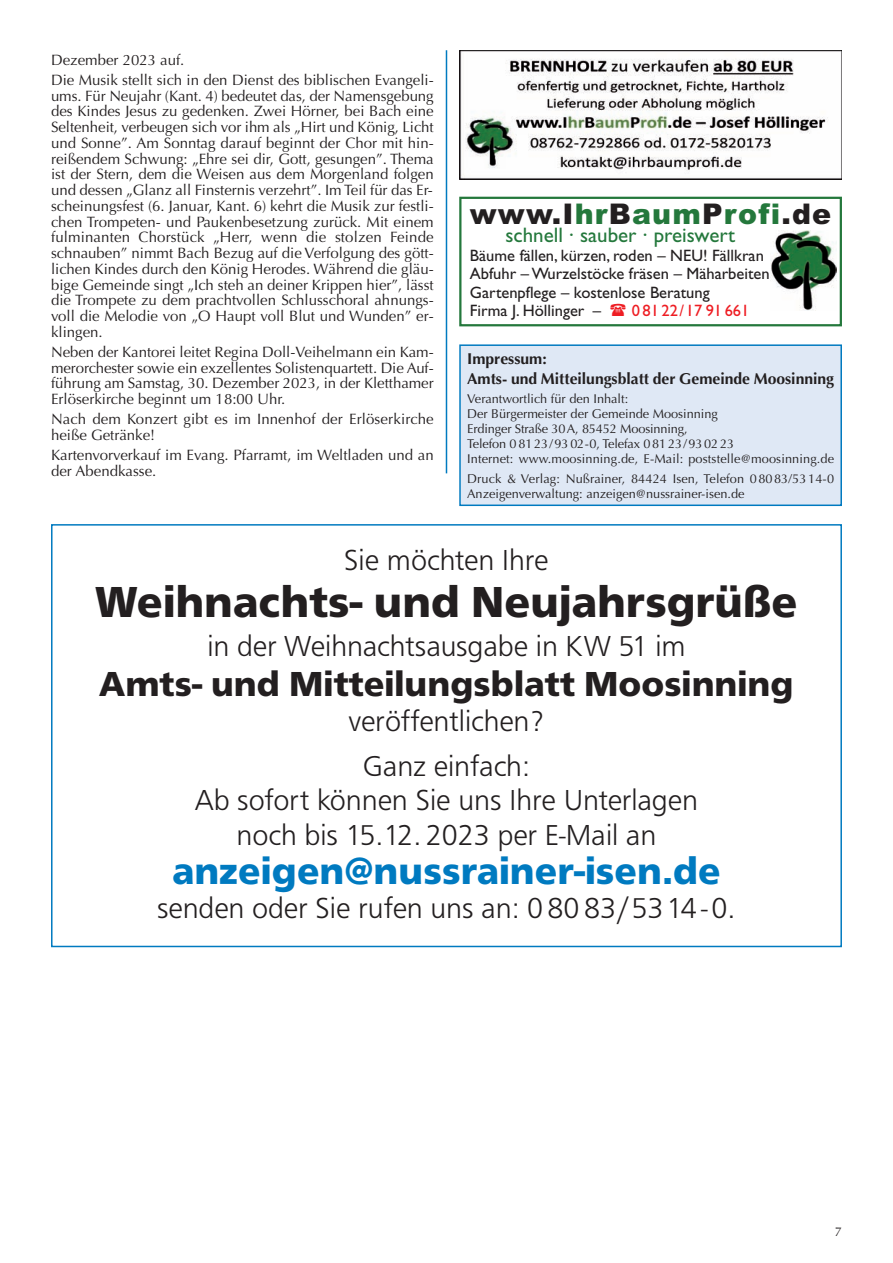
<style>
.page{position:relative;width:893px;height:1263px;background:#fff}
.page>*{position:absolute;margin:0;border:0;box-sizing:border-box;transform-origin:0 0}
.t1{font:700 45px "Front Page";color:#231f20}
.t2{font:700 39px "Front Page";color:#007ac0}
.t3{font:700 36px "Front Page";color:#231f20}
.t4{font:300 30px/45px "Front Page";letter-spacing:-.005em;color:#231f20;text-align:center}
.t5{font:900 28.5px "Arial";letter-spacing:.04em;color:#231f20}
.t6{font:21px "Gill Sans";color:#24783c}
.t7{font:16.5px/18.5px "Gill Sans";color:#231f20}
.t8{font:16.5px "Gill Sans";color:#ee1d23}
.t9{font:700 15.75px/20px "Optima";color:#231f20}
.t10{font:15px/15.8px "Optima";color:#231f20}
.t11{font:12.75px/15px "Optima";color:#231f20}
.s1{color:#24783c}
</style>
<div class="page">
<hr style="left:446px;top:50px;width:1px;height:423px;background:#007ac0">
<div style="left:459px;top:197px;width:383px;height:129px;border:2px solid #24783c"></div>
<img style="left:771px;top:231px;width:66px;height:79px">
<img style="left:459px;top:50px;width:383px;height:130px">
<div style="left:51px;top:524px;width:791px;height:423px;border:2px solid #007ac0"></div>
<div style="left:461px;top:346px;width:379px;height:158px;background:#dfe8f5"></div>
<div style="left:459px;top:344px;width:383px;height:162px;border:2px solid #007ac0"></div>
<p class="t10" style="left:51px;top:51px;width:384px;line-height:20px">Dezember 2023 auf.<br>Die Musik stellt sich in den Dienst des biblischen Evangeli-</p>
<p class="t10" style="left:51px;top:89px;width:384px;text-align:justify">ums. Für Neujahr (Kant. 4) bedeutet das, der Namensgebung des Kindes Jesus zu gedenken. Zwei Hörner, bei Bach eine Seltenheit, verbeugen sich vor ihm als „Hirt und König, Licht und Sonne”. Am Sonntag darauf beginnt der Chor mit hin&shy;reißendem Schwung: „Ehre sei dir, Gott, gesungen”. Thema ist der Stern, dem die Weisen aus dem Morgenland folgen und dessen „Glanz all Finsternis verzehrt”. Im Teil für das Er&shy;scheinungsfest (6. Januar, Kant. 6) kehrt die Musik zur festli&shy;chen Trompeten- und Paukenbesetzung zurück. Mit einem fulminanten Chorstück „Herr, wenn die stolzen Feinde schnauben” nimmt Bach Bezug auf die Verfolgung des gött&shy;lichen Kindes durch den König Herodes. Während die gläu&shy;bige Gemeinde singt „Ich steh an deiner Krippen hier”, lässt die Trompete zu dem prachtvollen Schlusschoral ahnungs&shy;voll die Melodie von „O Haupt voll Blut und Wunden” er&shy;klingen.</p>
<p class="t10" style="left:51px;top:345px;width:384px;text-align:justify">Neben der Kantorei leitet Regina Doll-Veihelmann ein Kam&shy;merorchester sowie ein exzellentes Solistenquartett. Die Auf&shy;führung am Samstag, 30. Dezember 2023, in der Kletthamer Erlöserkirche beginnt um 18:00 Uhr.</p>
<p class="t10" style="left:51px;top:413px;width:384px">Nach dem Konzert gibt es im Innenhof der Erlöserkirche heiße Getränke!</p>
<p class="t10" style="left:51px;top:448px;width:384px">Kartenvorverkauf im Evang. Pfarramt, im Weltladen und an der Abendkasse.</p>
<h3 class="t5" style="left:470px;top:197px;width:363px">www.I<span class="s1">hr</span>B<span class="s1">aum</span>P<span class="s1">rofi</span>.de</h3>
<h3 class="t6" style="left:505px;top:228px;width:231px">schnell · sauber · preiswert</h3>
<p class="t7" style="left:470px;top:248px;width:301px">Bäume fällen, kürzen, roden – NEU! Fällkran Abfuhr – Wurzelstöcke fräsen – Mäharbeiten Gartenpflege – kostenlose Beratung<br>Firma J. Höllinger –</p>
<p class="t8" style="left:632px;top:305px;width:119px">08122/17 91661</p>
<p class="t9" style="left:467px;top:350px;width:368px">Impressum:<br>Amts- und Mitteilungsblatt der Gemeinde Moosinning</p>
<p class="t11" style="left:467px;top:393px;width:368px">Verantwortlich für den Inhalt:<br>Der Bürgermeister der Gemeinde Moosinning<br>Erdinger Straße 30 A, 85452 Moosinning,<br>Telefon 0 81 23/93 02-0, Telefax 0 81 23/93 02 23<br>Internet: www.moosinning.de, E-Mail: poststelle@moosinning.de</p>
<p class="t11" style="left:467px;top:472px;width:368px">Druck &amp; Verlag: Nußrainer, 84424 Isen, Telefon 08083/53 14-0<br>Anzeigenverwaltung: anzeigen@nussrainer-isen.de</p>
<h3 class="t4" style="left:344px;top:540px;width:206px">Sie möchten Ihre</h3>
<h1 class="t1" style="left:95px;top:584px;width:704px">Weihnachts- und Neujahrsgrüße</h1>
<h3 class="t4" style="left:207px;top:625px;width:480px">in der Weihnachtsausgabe in KW 51 im</h3>
<h3 class="t3" style="left:99px;top:670px;width:696px">Amts- und Mitteilungsblatt Moosinning</h3>
<h3 class="t4" style="left:349px;top:700px;width:197px">veröffentlichen?<br>Ganz einfach:</h3>
<h3 class="t4" style="left:195px;top:785px;width:505px;line-height:34.5px">Ab sofort können Sie uns Ihre Unterlagen noch bis 15.12. 2023 per E-Mail an</h3>
<h2 class="t2" style="left:172px;top:856px;width:550px">anzeigen@nussrainer-isen.de</h2>
<h3 class="t4" style="left:157px;top:888px;width:580px">senden oder Sie rufen uns an: 0 80 83/5314 - 0.</h3>
<p class="t11" style="left:835px;top:1226px;width:9px">7</p>
</div>
